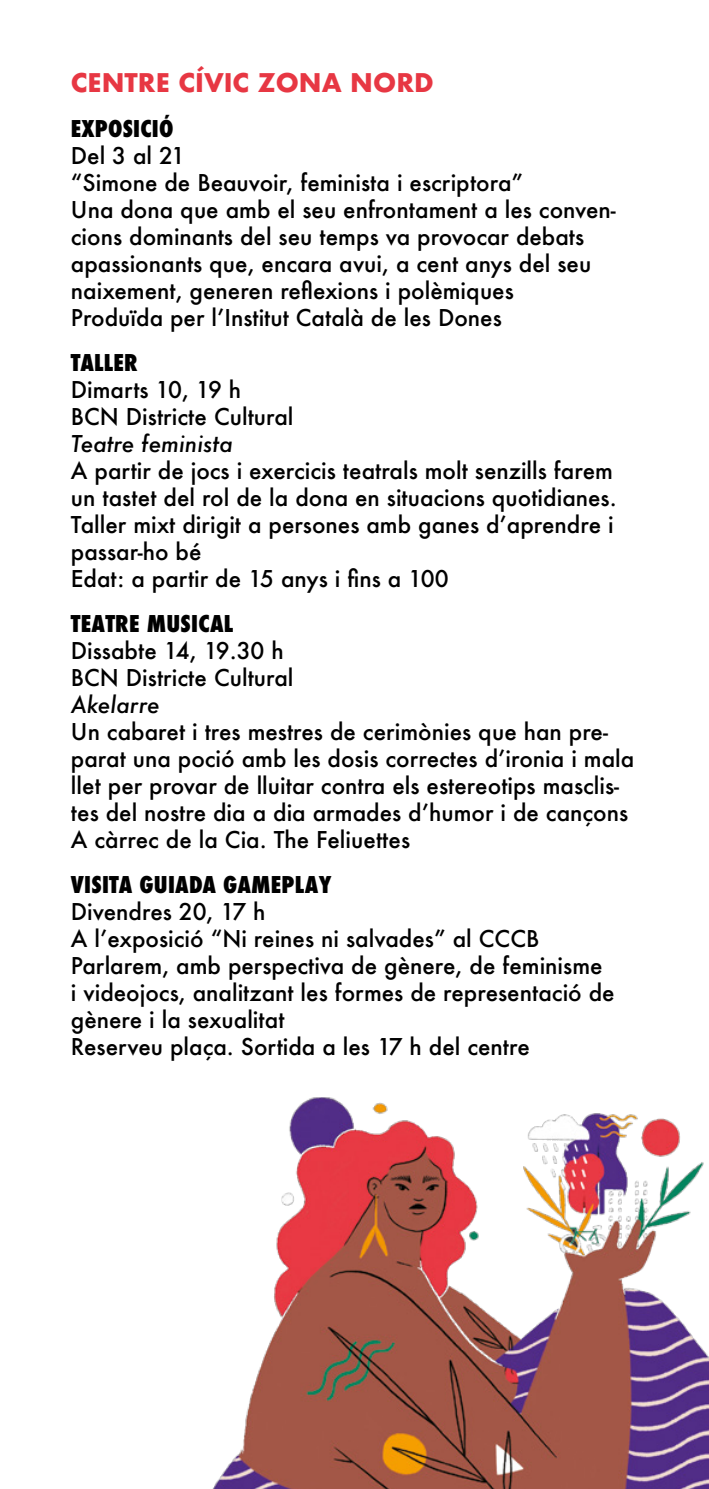
<style>
.page{position:relative;width:709px;height:1489px;background:#fff}
.page>*{position:absolute;margin:0;border:0;box-sizing:border-box;transform-origin:0 0}
.t1{font:700 25px "Futura";color:#e73743}
.t2{font:500 22.5px/27px "Futura";color:#000}
.t3{font:800 condensed 22.5px "Futura";letter-spacing:.01em;color:#000}
.t4{font:italic 500 22.5px "Futura";color:#000}
</style>
<div class="page">
<img style="left:213px;top:1097px;width:496px;height:391px">
<p class="t1" style="left:71px;top:64px;width:364px">CENTRE CÍVIC ZONA NORD</p>
<p class="t3" style="left:71px;top:113px;width:104px">EXPOSICIÓ</p>
<p class="t2" style="left:71px;top:141px;width:546px">Del 3 al 21<br>“Simone de Beauvoir, feminista i escriptora”<br>Una dona que amb el seu enfrontament a les conven&shy;cions dominants del seu temps va provocar debats apassionants que, encara avui, a cent anys del seu naixement, generen reflexions i polèmiques<br>Produïda per l’Institut Català de les Dones</p>
<p class="t3" style="left:71px;top:347px;width:68px">TALLER</p>
<p class="t2" style="left:71px;top:375px;width:224px">Dimarts 10, 19 h<br>BCN Districte Cultural</p>
<p class="t4" style="left:71px;top:428px;width:164px">Teatre feminista</p>
<p class="t2" style="left:71px;top:456px;width:547px">A partir de jocs i exercicis teatrals molt senzills farem un tastet del rol de la dona en situacions quotidianes.<br>Taller mixt dirigit a persones amb ganes d’aprendre i passar-ho bé<br>Edat: a partir de 15 anys i fins a 100</p>
<p class="t3" style="left:71px;top:608px;width:164px">TEATRE MUSICAL</p>
<p class="t2" style="left:71px;top:636px;width:224px">Dissabte 14, 19.30 h<br>BCN Districte Cultural</p>
<p class="t4" style="left:71px;top:689px;width:90px">Akelarre</p>
<p class="t2" style="left:71px;top:717px;width:565px">Un cabaret i tres mestres de cerimònies que han pre&shy;parat una poció amb les dosis correctes d’ironia i mala llet per provar de lluitar contra els estereotips masclis&shy;tes del nostre dia a dia armades d’humor i de cançons A càrrec de la Cia. The Feliuettes</p>
<p class="t3" style="left:71px;top:869px;width:262px">VISITA GUIADA GAMEPLAY</p>
<p class="t2" style="left:71px;top:897px;width:545px">Divendres 20, 17 h<br>A l’exposició “Ni reines ni salvades” al CCCB Parlarem, amb perspectiva de gènere, de feminisme<br>i videojocs, analitzant les formes de representació de gènere i la sexualitat<br>Reserveu plaça. Sortida a les 17 h del centre</p>
</div>
